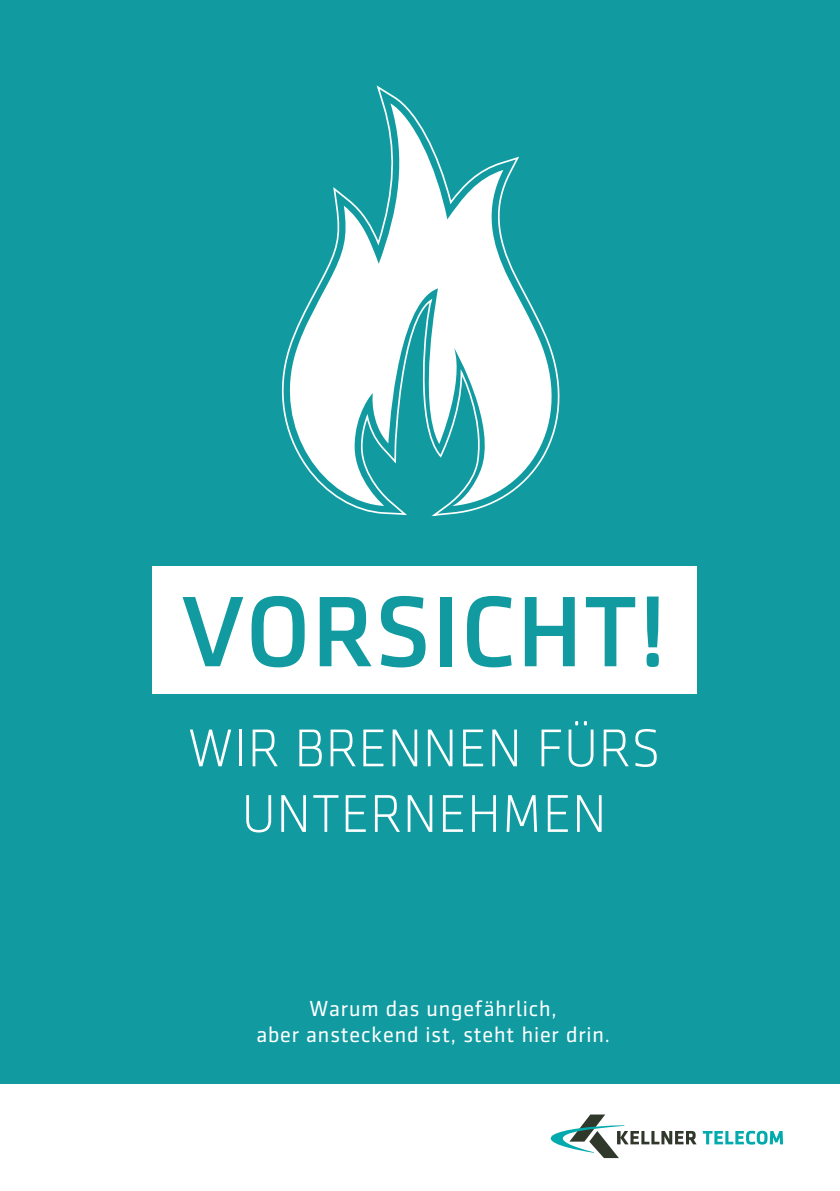
<style>
.page{position:relative;width:840px;height:1191px;background:#fff}
.page>*{position:absolute;margin:0;border:0;box-sizing:border-box;transform-origin:0 0}
.t1{font:500 101.2px "Sentico Sans DT";letter-spacing:.02em;color:#119ba1}
.t2{font:300 53.6px/65.6px "Sentico Sans DT";letter-spacing:.02em;color:#fff;text-align:center}
.t3{font:22px/26px "Sentico Sans DT";letter-spacing:.04em;color:#fff;text-align:center}
</style>
<div class="page">
<div style="left:0;top:0;width:839px;height:1084px;background:#119ba1"></div>
<div style="left:152px;top:566px;width:543px;height:128px;background:#fff"></div>
<svg style="left:281px;top:103px;width:279px;height:403px"></svg>
<svg style="left:702px;top:1130px;width:80px;height:14px"></svg>
<svg style="left:550px;top:1114px;width:146px;height:44px"></svg>
<h1 class="t1" style="left:182px;top:575px;width:485px">VORSICHT!</h1>
<h2 class="t2" style="left:188px;top:716px;width:473px">WIR BRENNEN FÜRS<br>UNTERNEHMEN</h2>
<p class="t3" style="left:256px;top:996px;width:355px">Warum das ungefährlich,<br>aber ansteckend ist, steht hier drin.</p>
</div>
